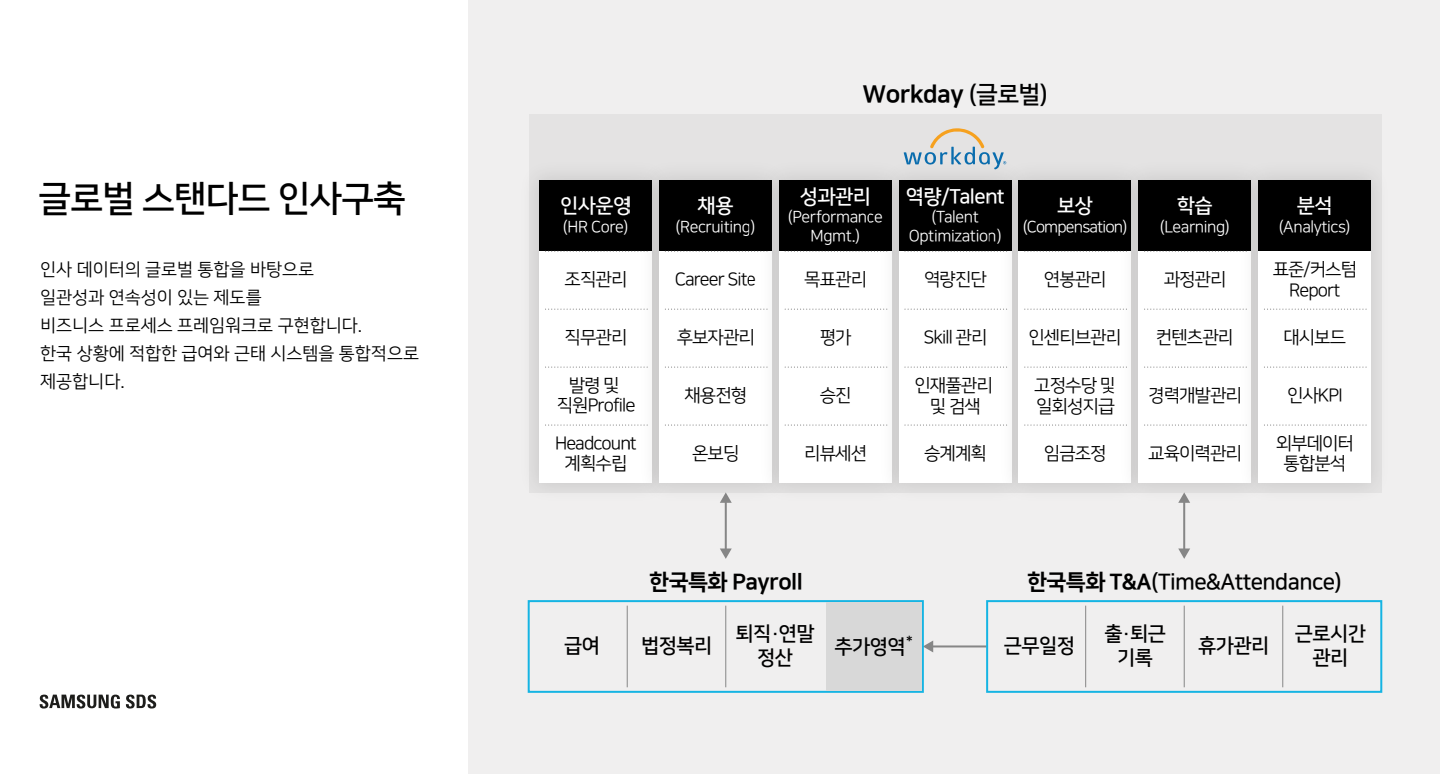
<style>
.page{position:relative;width:1440px;height:774px;background:#fff}
.page>*{position:absolute;margin:0;border:0;box-sizing:border-box;transform-origin:0 0}
.t1{font:36px "Nanum Square B";letter-spacing:-.025em;color:#000}
.t2{font:24px "Nanum Square EB";letter-spacing:-.025em;color:#000}
.t3{font:22px "Nanum Square B";letter-spacing:-.025em;color:#000}
.t4{font:22px "Nanum Square EB";letter-spacing:-.025em;color:#000}
.t5{font:20px/24px "Nanum Square B";letter-spacing:-.025em;color:#000;text-align:center}
.t6{font:20px "Nanum Square B";letter-spacing:-.025em;color:#fff}
.t7{font:18px/20.6px "Nanum Square R";letter-spacing:-.05em;color:#000;text-align:center}
.t8{font:17.6px/28px "Nanum Square R";color:#000}
.t9{font:16px/19.2px "Nanum Square R";letter-spacing:-.025em;color:#fff;text-align:center}
.t10{font:16px "Nanum Square R";letter-spacing:-.05em;color:#fff}
.s1{font-family:"Nanum Square B"}
.s2{font-family:"Nanum Square EB"}
</style>
<div class="page">
<div style="left:468px;top:0;width:972px;height:774px;background:#f0efef"></div>
<svg style="left:40px;top:695px;width:80px;height:14px"></svg>
<svg style="left:126px;top:695px;width:30px;height:14px"></svg>
<hr style="left:725px;top:501px;width:2px;height:49px;background:#868686">
<svg style="left:720px;top:549px;width:12px;height:10px"></svg>
<hr style="left:1183px;top:501px;width:2px;height:49px;background:#868686">
<svg style="left:1178px;top:549px;width:12px;height:10px"></svg>
<hr style="left:931px;top:645px;width:56px;height:2px;background:#868686">
<svg style="left:924px;top:640px;width:9px;height:12px"></svg>
<div style="left:528px;top:600px;width:396px;height:93px;background:#f0efef;border:2px solid #15b4e3"></div>
<div style="left:529px;top:114px;width:852px;height:378px;background:#e4e3e3"></div>
<svg style="left:904px;top:128px;width:100px;height:25px"></svg>
<div style="left:539px;top:180px;width:113px;height:303px;background:#fff"></div>
<div style="left:539px;top:180px;width:113px;height:71px;background:#000"></div>
<svg style="left:545px;top:309px;width:85px;height:1px"></svg>
<svg style="left:545px;top:251px;width:85px;height:1px"></svg>
<svg style="left:545px;top:367px;width:85px;height:1px"></svg>
<svg style="left:545px;top:425px;width:85px;height:1px"></svg>
<img style="left:630px;top:168px;width:120px;height:345px">
<div style="left:659px;top:180px;width:113px;height:303px;background:#fff"></div>
<div style="left:659px;top:180px;width:113px;height:71px;background:#000"></div>
<svg style="left:665px;top:309px;width:84px;height:1px"></svg>
<svg style="left:665px;top:251px;width:84px;height:1px"></svg>
<svg style="left:665px;top:367px;width:84px;height:1px"></svg>
<svg style="left:665px;top:425px;width:84px;height:1px"></svg>
<img style="left:750px;top:176px;width:120px;height:317px">
<div style="left:779px;top:180px;width:112px;height:303px;background:#fff"></div>
<div style="left:779px;top:180px;width:112px;height:71px;background:#000"></div>
<svg style="left:784px;top:309px;width:85px;height:1px"></svg>
<svg style="left:784px;top:251px;width:85px;height:1px"></svg>
<svg style="left:784px;top:367px;width:85px;height:1px"></svg>
<svg style="left:784px;top:425px;width:85px;height:1px"></svg>
<img style="left:870px;top:153px;width:120px;height:340px">
<div style="left:899px;top:180px;width:112px;height:303px;background:#fff"></div>
<div style="left:899px;top:180px;width:112px;height:71px;background:#000"></div>
<svg style="left:904px;top:309px;width:85px;height:1px"></svg>
<svg style="left:904px;top:251px;width:85px;height:1px"></svg>
<svg style="left:904px;top:367px;width:85px;height:1px"></svg>
<svg style="left:904px;top:425px;width:85px;height:1px"></svg>
<img style="left:990px;top:153px;width:120px;height:340px">
<div style="left:1019px;top:180px;width:112px;height:303px;background:#fff"></div>
<div style="left:1019px;top:180px;width:112px;height:71px;background:#000"></div>
<svg style="left:1024px;top:309px;width:85px;height:1px"></svg>
<svg style="left:1024px;top:251px;width:85px;height:1px"></svg>
<svg style="left:1024px;top:367px;width:85px;height:1px"></svg>
<svg style="left:1024px;top:425px;width:85px;height:1px"></svg>
<img style="left:1110px;top:176px;width:120px;height:337px">
<div style="left:1138px;top:180px;width:113px;height:303px;background:#fff"></div>
<div style="left:1138px;top:180px;width:113px;height:71px;background:#000"></div>
<svg style="left:1144px;top:309px;width:85px;height:1px"></svg>
<svg style="left:1144px;top:251px;width:85px;height:1px"></svg>
<svg style="left:1144px;top:367px;width:85px;height:1px"></svg>
<svg style="left:1144px;top:425px;width:85px;height:1px"></svg>
<img style="left:1230px;top:153px;width:152px;height:340px">
<div style="left:1258px;top:180px;width:113px;height:303px;background:#fff"></div>
<div style="left:1258px;top:180px;width:113px;height:71px;background:#000"></div>
<svg style="left:1264px;top:309px;width:102px;height:1px"></svg>
<svg style="left:1264px;top:367px;width:102px;height:1px"></svg>
<svg style="left:1264px;top:425px;width:102px;height:1px"></svg>
<div style="left:986px;top:600px;width:396px;height:93px;background:#f0efef;border:2px solid #15b4e3"></div>
<hr style="left:1085px;top:606px;width:1px;height:81px;background:#868686">
<hr style="left:1184px;top:606px;width:1px;height:81px;background:#868686">
<hr style="left:1282px;top:606px;width:1px;height:81px;background:#868686">
<hr style="left:627px;top:606px;width:1px;height:81px;background:#868686">
<hr style="left:725px;top:606px;width:1px;height:81px;background:#868686">
<div style="left:826px;top:602px;width:96px;height:89px;background:#d8d8d8"></div>
<h1 class="t1" style="left:38px;top:179px;width:369px">글로벌 스탠다드 인사구축</h1>
<p class="t8" style="left:40px;top:256px;width:380px">인사 데이터의 글로벌 통합을 바탕으로<br>일관성과 연속성이 있는 제도를<br>비즈니스 프로세스 프레임워크로 구현합니다.<br>한국 상황에 적합한 급여와 근태 시스템을 통합적으로 제공합니다.</p>
<p class="t6" style="left:560px;top:195px;width:73px">인사운영</p>
<p class="t9" style="left:563px;top:217px;width:67px">(HR Core)</p>
<p class="t7" style="left:565px;top:270px;width:64px">조직관리</p>
<p class="t7" style="left:565px;top:328px;width:64px">직무관리</p>
<p class="t7" style="left:557px;top:375px;width:80px">발령 및 직원Profile</p>
<p class="t7" style="left:555px;top:433px;width:83px">Headcount 계획수립</p>
<h2 class="t2" style="left:863px;top:81px;width:187px">Workday <span class="s1">(글로벌)</span></h2>
<p class="t6" style="left:698px;top:195px;width:37px">채용</p>
<p class="t9" style="left:676px;top:217px;width:82px">(Recruiting)</p>
<p class="t7" style="left:675px;top:270px;width:83px">Career Site</p>
<p class="t6" style="left:800px;top:186px;width:73px">성과관리</p>
<p class="t9" style="left:788px;top:208px;width:97px">(Performance<br>Mgmt.)</p>
<p class="t7" style="left:804px;top:270px;width:64px">목표관리</p>
<p class="t6" style="left:906px;top:186px;width:100px">역량/Talent</p>
<p class="t9" style="left:909px;top:208px;width:94px">(Talent<br>Optimization)</p>
<p class="t7" style="left:924px;top:270px;width:64px">역량진단</p>
<p class="t6" style="left:1057px;top:195px;width:37px">보상</p>
<p class="t10" style="left:1023px;top:218px;width:106px">(Compensation)</p>
<p class="t7" style="left:1044px;top:270px;width:64px">연봉관리</p>
<p class="t6" style="left:1177px;top:195px;width:37px">학습</p>
<p class="t9" style="left:1160px;top:217px;width:72px">(Learning)</p>
<p class="t7" style="left:1164px;top:270px;width:64px">과정관리</p>
<p class="t7" style="left:677px;top:328px;width:80px">후보자관리</p>
<p class="t7" style="left:684px;top:386px;width:64px">채용전형</p>
<p class="t7" style="left:692px;top:444px;width:49px">온보딩</p>
<p class="t7" style="left:820px;top:328px;width:33px">평가</p>
<p class="t7" style="left:820px;top:386px;width:33px">승진</p>
<p class="t7" style="left:804px;top:444px;width:64px">리뷰세션</p>
<p class="t7" style="left:923px;top:328px;width:66px">Skill 관리</p>
<p class="t7" style="left:915px;top:375px;width:80px">인재풀관리 및 검색</p>
<p class="t7" style="left:924px;top:444px;width:64px">승계계획</p>
<p class="t7" style="left:1028px;top:328px;width:95px">인센티브관리</p>
<p class="t7" style="left:1034px;top:375px;width:83px;text-align:left">고정수당 및 일회성지급</p>
<p class="t7" style="left:1044px;top:444px;width:64px">임금조정</p>
<p class="t7" style="left:1156px;top:328px;width:80px">컨텐츠관리</p>
<p class="t7" style="left:1148px;top:386px;width:95px">경력개발관리</p>
<p class="t7" style="left:1148px;top:444px;width:95px">교육이력관리</p>
<p class="t6" style="left:1297px;top:195px;width:37px">분석</p>
<p class="t9" style="left:1279px;top:217px;width:73px">(Analytics)</p>
<p class="t7" style="left:1273px;top:259px;width:86px">표준/커스텀<br>Report</p>
<p class="t7" style="left:1283px;top:328px;width:64px">대시보드</p>
<p class="t7" style="left:1287px;top:386px;width:57px">인사KPI</p>
<p class="t7" style="left:1276px;top:433px;width:80px">외부데이터 통합분석</p>
<p class="t4" style="left:649px;top:570px;width:155px">한국특화 Payroll</p>
<p class="t3" style="left:1027px;top:570px;width:316px"><span class="s2">한국특화 T&amp;A</span>(Time&amp;Attendance)</p>
<p class="t5" style="left:564px;top:634px;width:37px">급여</p>
<p class="t5" style="left:1104px;top:622px;width:63px">출·퇴근 기록</p>
<p class="t5" style="left:1295px;top:622px;width:73px">근로시간 관리</p>
<p class="t5" style="left:736px;top:622px;width:81px">퇴직·연말 정산</p>
<p class="t5" style="left:641px;top:634px;width:73px">법정복리</p>
<p class="t5" style="left:1004px;top:634px;width:73px">근무일정</p>
<p class="t5" style="left:1198px;top:634px;width:73px">휴가관리</p>
<p class="t5" style="left:835px;top:635px;width:80px">추가영역<sup>*</sup></p>
</div>
